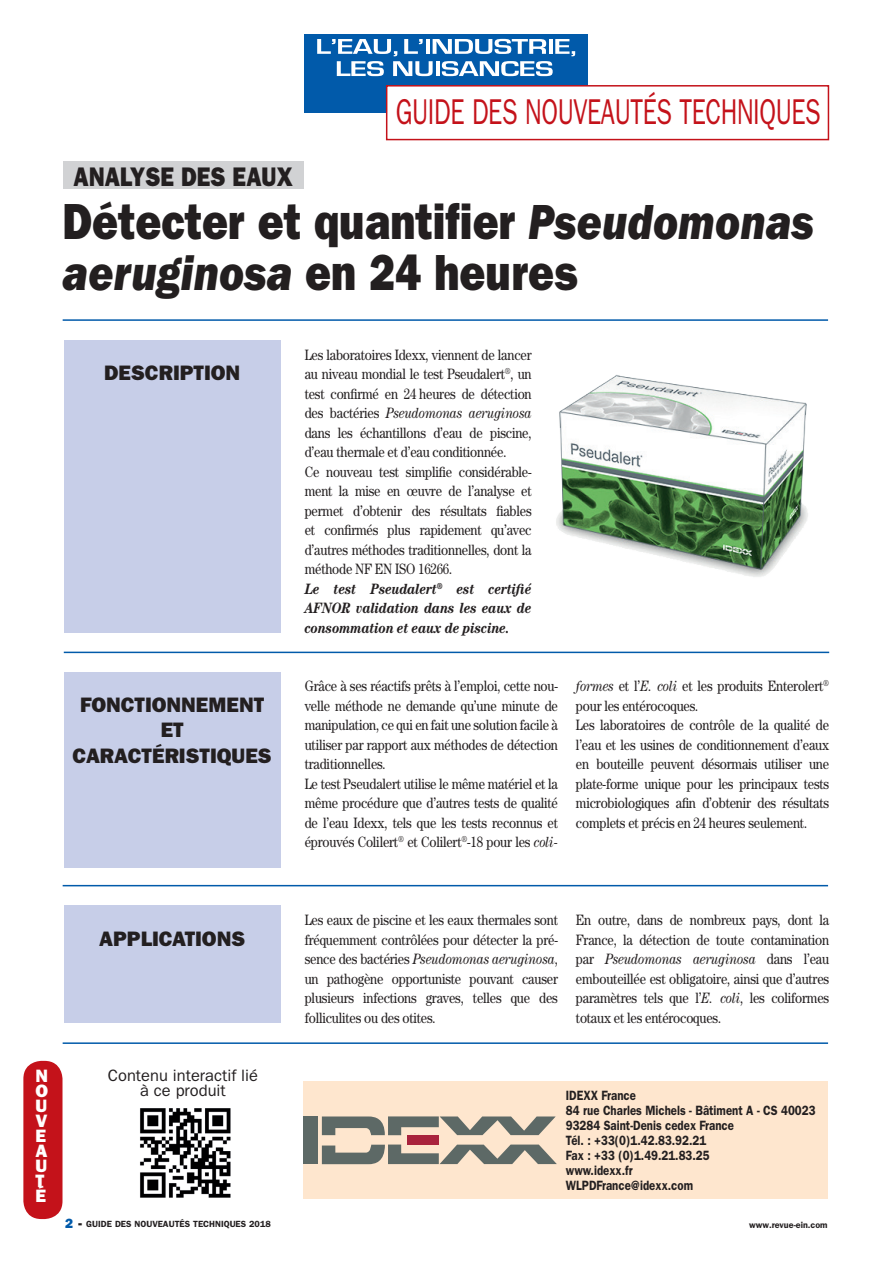
<style>
.page{position:relative;width:893px;height:1263px;background:#fff}
.page>*{position:absolute;margin:0;border:0;box-sizing:border-box;transform-origin:0 0}
.Guide_Titre{font:51px/51px "ITC Franklin Gothic Std Hvy";color:#231f20;scale:.85 1}
.t1{font:36px "ITC Franklin Gothic Std";letter-spacing:-.015em;color:#c4121a;scale:.7 1}
.Guide_rubrique{font:27px "ITC Franklin Gothic Std Hvy";color:#231f20;scale:.85 1}
.Guide_sous_titre{font:21px "ITC Franklin Gothic Std Hvy";color:#231f20}
.Style_de_paragraphe{font:18px "ITC Franklin Gothic Std Hvy";color:#fff}
.Style_de_paragraphe-2{font:16.5px "ITC Franklin Gothic Std";color:#231f20}
.Guide_texte{font:15px/19.5px "Century Std";letter-spacing:-.015em;color:#231f20;text-align:justify;scale:.85 1}
.Guide_texte-2{font:italic 700 15px/19.5px "Century Std";letter-spacing:-.015em;color:#231f20;text-align:justify;scale:.85 1}
.Guide_adresse{font:600 13.5px/15px "ITC Franklin Gothic Std";color:#231f20;scale:.85 1}
.t2{font:600 9px "ITC Franklin Gothic Std";color:#231f20}
.s1{font-family:"ITC Franklin Gothic Std Hvy It"}
.s2{font-style:italic}
.s3{font-family:"ITC Franklin Gothic Std Hvy";font-weight:400;font-size:13.5px;color:#015aaa}
.s4{font-family:"ITC Franklin Gothic Std Hvy";font-weight:400;font-size:13.5px}
</style>
<div class="page">
<div style="left:305px;top:34px;width:283px;height:79px;background:#015aaa"></div>
<svg style="left:317px;top:39px;width:258px;height:37px"></svg>
<div style="left:387px;top:86px;width:441px;height:54px;background:#fff"></div>
<div style="left:386px;top:85px;width:443px;height:55px;border:2px solid #c4121a"></div>
<div style="left:64px;top:340px;width:217px;height:293px;background:#c7cee8"></div>
<div style="left:63px;top:162px;width:241px;height:27px;background:#d1d2d4"></div>
<hr style="left:63px;top:319px;width:765px;height:2px;background:#015aaa">
<div style="left:304px;top:1081px;width:524px;height:117px;background:#fee6ce"></div>
<hr style="left:64px;top:652px;width:765px;height:1px;background:#015aaa">
<hr style="left:63px;top:885px;width:765px;height:1px;background:#015aaa">
<div style="left:64px;top:673px;width:217px;height:195px;background:#c7cee8"></div>
<div style="left:64px;top:906px;width:217px;height:117px;background:#c7cee8"></div>
<hr style="left:63px;top:1042px;width:765px;height:2px;background:#015aaa">
<img style="left:140px;top:1108px;width:91px;height:90px">
<div style="left:23px;top:1061px;width:40px;height:158px;background:#c4121a;border-radius:18px"></div>
<div style="left:304px;top:1116px;width:14px;height:48px;background:#5d6966"></div>
<svg style="left:322px;top:1116px;width:234px;height:19px"></svg>
<svg style="left:322px;top:1144px;width:235px;height:20px"></svg>
<div style="left:407px;top:1135px;width:32px;height:9px;background:#a9233d"></div>
<img style="left:556px;top:375px;width:252px;height:202px">
<p class="Guide_rubrique" style="left:74px;top:161px;width:259px">ANALYSE DES EAUX</p>
<h2 class="t1" style="left:396px;top:91px;width:608px">GUIDE DES NOUVEAUTÉS TECHNIQUES</h2>
<p class="Guide_Titre" style="left:63px;top:196px;width:886px">Détecter et quantifier <span class="s1">Pseudomonas aeruginosa</span> en 24 heures</p>
<p class="Guide_sous_titre" style="left:104px;top:360px;width:138px">DESCRIPTION</p>
<p class="Guide_sous_titre" style="left:80px;top:693px;width:186px">FONCTIONNEMENT</p>
<p class="Guide_sous_titre" style="left:161px;top:718px;width:25px">ET</p>
<p class="Guide_sous_titre" style="left:73px;top:743px;width:201px">CARACTÉRISTIQUES</p>
<p class="Guide_texte" style="left:305px;top:345px;width:268px">Les laboratoires Idexx, viennent de lancer au niveau mondial le test Pseudalert<sup>®</sup>, un test confirmé en 24 heures de détection des bactéries <span class="s2">Pseudomonas aeruginosa </span>dans les échantillons d’eau de piscine, d’eau thermale et d’eau conditionnée.</p>
<p class="Guide_texte" style="left:305px;top:462px;width:268px">Ce nouveau test simplifie considérable&shy;ment la mise en œuvre de l’analyse et permet d’obtenir des résultats fiables et confirmés plus rapidement qu’avec d’autres méthodes traditionnelles, dont la méthode NF EN ISO 16266.</p>
<p class="Guide_texte-2" style="left:305px;top:579px;width:268px">Le test Pseudalert<sup>®</sup> est certifié AFNOR validation dans les eaux de consommation et eaux de piscine.</p>
<p class="Guide_texte" style="left:305px;top:676px;width:299px">Grâce à ses réactifs prêts à l’emploi, cette nou&shy;velle méthode ne demande qu’une minute de manipulation, ce qui en fait une solution facile à utiliser par rapport aux méthodes de détection traditionnelles.</p>
<p class="Guide_texte" style="left:305px;top:774px;width:299px">Le test Pseudalert utilise le même matériel et la même procédure que d’autres tests de qualité de l’eau Idexx, tels que les tests reconnus et éprouvés Colilert<sup>®</sup> et Colilert<sup>®</sup>-18 pour les <span class="s2">coli-</span></p>
<p class="Guide_texte" style="left:576px;top:676px;width:299px"><span class="s2">formes</span> et l’<span class="s2">E. coli</span> et les produits Enterolert<sup>® </sup>pour les entérocoques.</p>
<p class="Guide_texte" style="left:576px;top:715px;width:299px">Les laboratoires de contrôle de la qualité de l’eau et les usines de conditionnement d’eaux en bouteille peuvent désormais utiliser une plate-forme unique pour les principaux tests microbiologiques afin d’obtenir des résultats complets et précis en 24 heures seulement.</p>
<p class="Style_de_paragraphe" style="left:36px;top:1065px;width:14px">N</p>
<p class="Style_de_paragraphe" style="left:36px;top:1080px;width:14px">O</p>
<p class="Style_de_paragraphe" style="left:36px;top:1095px;width:13px">U</p>
<p class="Style_de_paragraphe" style="left:36px;top:1110px;width:13px">V</p>
<p class="Style_de_paragraphe" style="left:36px;top:1125px;width:12px">E</p>
<p class="Style_de_paragraphe" style="left:36px;top:1140px;width:13px">A</p>
<p class="Style_de_paragraphe" style="left:36px;top:1155px;width:13px">U</p>
<p class="Style_de_paragraphe" style="left:36px;top:1170px;width:10px">T</p>
<p class="Style_de_paragraphe" style="left:36px;top:1185px;width:12px">É</p>
<p class="Guide_sous_titre" style="left:99px;top:926px;width:148px">APPLICATIONS</p>
<p class="Style_de_paragraphe-2" style="left:108px;top:1065px;width:152px">Contenu interactif lié</p>
<p class="Style_de_paragraphe-2" style="left:140px;top:1080px;width:87px">à ce produit</p>
<p class="Guide_texte" style="left:305px;top:910px;width:299px">Les eaux de piscine et les eaux thermales sont fréquemment contrôlées pour détecter la pré&shy;sence des bactéries <span class="s2">Pseudomonas aeruginosa</span>, un pathogène opportuniste pouvant causer plusieurs infections graves, telles que des folliculites ou des otites.</p>
<p class="Guide_texte" style="left:576px;top:910px;width:299px">En outre, dans de nombreux pays, dont la France, la détection de toute contamination par <span class="s2">Pseudomonas aeruginosa</span> dans l’eau embouteillée est obligatoire, ainsi que d’autres paramètres tels que l’<span class="s2">E. coli</span>, les coliformes totaux et les entérocoques.</p>
<p class="Guide_adresse" style="left:566px;top:1087px;width:84px">IDEXX France</p>
<p class="Guide_adresse" style="left:566px;top:1102px;width:295px">84 rue Charles Michels - Bâtiment A - CS 40023<br>93284 Saint-Denis cedex France</p>
<p class="Guide_adresse" style="left:566px;top:1132px;width:167px">Tél. : +33(0)1.42.83.92.21</p>
<p class="Guide_adresse" style="left:566px;top:1147px;width:171px">Fax : +33 (0)1.49.21.83.25</p>
<p class="Guide_adresse" style="left:566px;top:1162px;width:80px">www.idexx.fr</p>
<p class="Guide_adresse" style="left:566px;top:1177px;width:151px">WLPDFrance@idexx.com</p>
<p class="t2" style="left:65px;top:1218px;width:207px"><span class="s3">2</span> <span class="s4">-</span> GUIDE DES NOUVEAUTÉS TECHNIQUES 2018</p>
<p class="t2" style="left:749px;top:1219px;width:80px">www.revue-ein.com</p>
</div>
